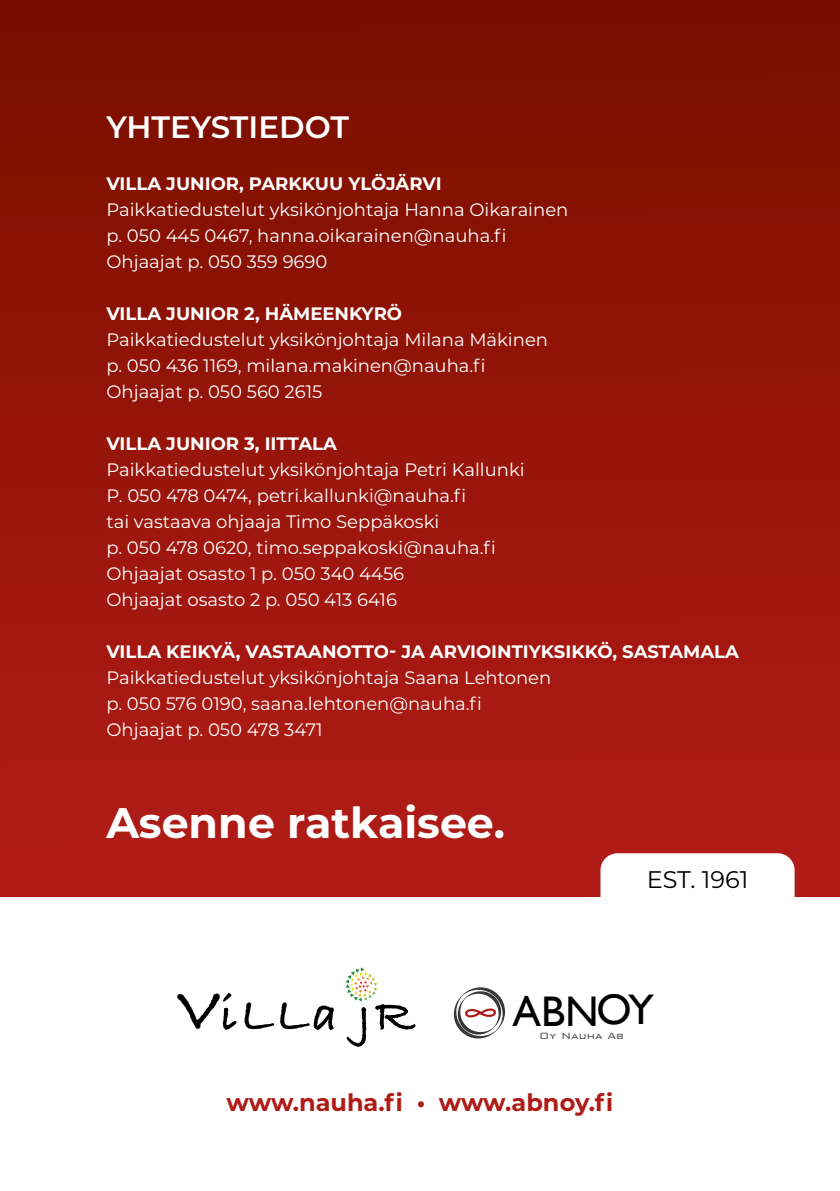
<style>
.page{position:relative;width:840px;height:1191px;background:#fff}
.page>*{position:absolute;margin:0;border:0;box-sizing:border-box;transform-origin:0 0}
.t1{font:700 42.8px "Montserrat";color:#fff}
.t2{font:42.8px "Gill Sans";letter-spacing:-.025em;color:#000}
.t3{font:600 31px "Montserrat";color:#fff}
.t4{font:700 24px "Montserrat";color:#af1c17}
.t5{font:24px "Montserrat";color:#000}
.t6{font:18px/26px "Montserrat";color:#fff}
.t7{font:700 18px "Montserrat";color:#fff}
.t8{font:300 12.2px "Bank Gothic";color:#444}
</style>
<div class="page">
<div style="left:0;top:0;width:839px;height:896px;background:linear-gradient(to bottom,#780e00,#b41c18)"></div>
<svg style="left:453px;top:987px;width:52px;height:52px"></svg>
<svg style="left:345px;top:967px;width:70px;height:80px"></svg>
<svg style="left:280px;top:1002px;width:54px;height:28px"></svg>
<svg style="left:244px;top:1002px;width:30px;height:27px"></svg>
<svg style="left:177px;top:992px;width:59px;height:38px"></svg>
<svg style="left:600px;top:853px;width:194px;height:44px"></svg>
<h2 class="t3" style="left:106px;top:105px;width:244px">YHTEYSTIEDOT</h2>
<p class="t7" style="left:106px;top:170px;width:336px">VILLA JUNIOR, PARKKUU YLÖJÄRVI</p>
<p class="t6" style="left:106px;top:196px;width:463px">Paikkatiedustelut yksikönjohtaja Hanna Oikarainen p. 050 445 0467, hanna.oikarainen@nauha.fi<br>Ohjaajat p. 050 359 9690</p>
<p class="t7" style="left:106px;top:300px;width:297px">VILLA JUNIOR 2, HÄMEENKYRÖ</p>
<p class="t6" style="left:106px;top:326px;width:443px">Paikkatiedustelut yksikönjohtaja Milana Mäkinen p. 050 436 1169, milana.makinen@nauha.fi<br>Ohjaajat p. 050 560 2615</p>
<p class="t7" style="left:106px;top:430px;width:232px">VILLA JUNIOR 3, IITTALA</p>
<p class="t6" style="left:106px;top:456px;width:419px">Paikkatiedustelut yksikönjohtaja Petri Kallunki P. 050 478 0474, petri.kallunki@nauha.fi<br>tai vastaava ohjaaja Timo Seppäkoski<br>p. 050 478 0620, timo.seppakoski@nauha.fi Ohjaajat osasto 1 p. 050 340 4456<br>Ohjaajat osasto 2 p. 050 413 6416</p>
<p class="t7" style="left:106px;top:638px;width:633px">VILLA KEIKYÄ, VASTAANOTTO- JA ARVIOINTIYKSIKKÖ, SASTAMALA</p>
<p class="t6" style="left:106px;top:664px;width:446px">Paikkatiedustelut yksikönjohtaja Saana Lehtonen p. 050 576 0190, saana.lehtonen@nauha.fi<br>Ohjaajat p. 050 478 3471</p>
<h1 class="t1" style="left:106px;top:792px;width:400px">Asenne ratkaisee.</h1>
<h3 class="t5" style="left:646px;top:863px;width:103px">EST. 1961</h3>
<h1 class="t2" style="left:512px;top:986px;width:143px">ABNOY</h1>
<p class="t8" style="left:539px;top:1026px;width:86px">Oy Nauha Ab</p>
<h3 class="t4" style="left:226px;top:1085px;width:388px">www.nauha.fi • www.abnoy.fi</h3>
</div>
